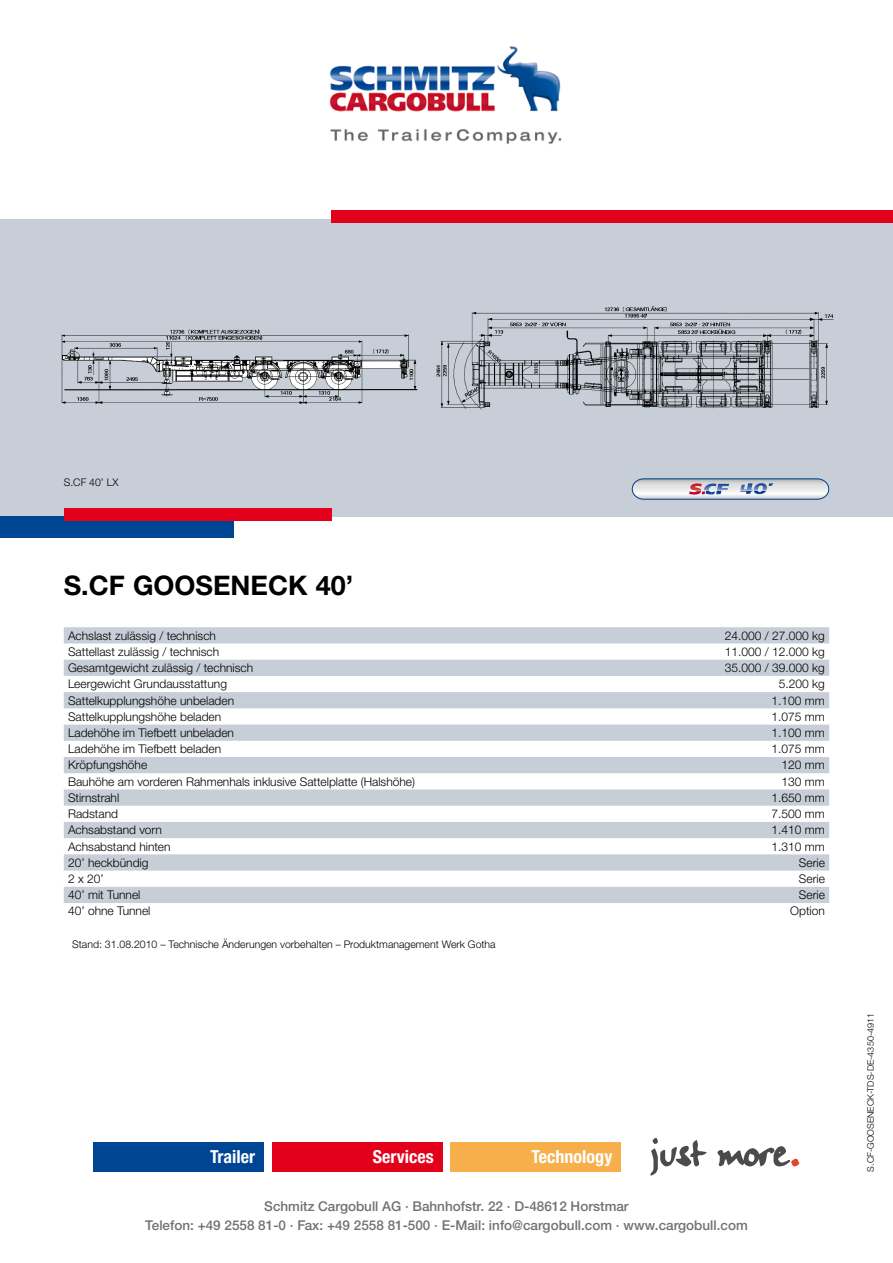
<style>
.page{position:relative;width:893px;height:1263px;background:#fff}
.page>*{position:absolute;margin:0;border:0;box-sizing:border-box;transform-origin:0 0}
.t1{font:700 27px "Helvetica Neue LTW1 G";color:#000}
.t2{font:700 condensed 18px "Helvetica Neue LT Pro";color:#fff}
.t3{font:500 13.5px/19.5px "Helvetica Neue LTW1 G";color:#707172;text-align:center}
.t4{font:300 12px "Helvetica Neue LTW1 G";color:#000}
.t5{font:300 10.5px "Helvetica Neue LTW1 G";color:#000}
.t6{font:300 9px "Helvetica Neue LTW1 G";color:#000}
</style>
<div class="page">
<img style="left:329px;top:46px;width:233px;height:98px">
<div style="left:0;top:219px;width:893px;height:298px;background:#c7ced7"></div>
<div style="left:0;top:517px;width:234px;height:21px;background:#004494"></div>
<div style="left:64px;top:508px;width:268px;height:13px;background:#e2001a"></div>
<div style="left:332px;top:210px;width:561px;height:13px;background:#e2001a"></div>
<div style="left:94px;top:1142px;width:170px;height:29px;background:#004494"></div>
<div style="left:272px;top:1142px;width:170px;height:29px;background:#e2001a"></div>
<div style="left:451px;top:1142px;width:170px;height:29px;background:#f7af4c"></div>
<svg style="left:651px;top:1137px;width:148px;height:39px"></svg>
<img style="left:61px;top:306px;width:773px;height:104px">
<svg style="left:631px;top:478px;width:199px;height:22px"></svg>
<svg style="left:64px;top:627px;width:765px;height:276px;fill:#c8cfd8"></svg>
<p class="t5" style="left:64px;top:476px;width:56px">S.CF 40’ LX</p>
<h1 class="t1" style="left:64px;top:569px;width:291px">S.CF GOOSENECK 40’</h1>
<p class="t4" style="left:68px;top:628px;width:150px">Achslast zulässig / technisch</p>
<p class="t4" style="left:725px;top:628px;width:102px">24.000 / 27.000 kg</p>
<p class="t4" style="left:68px;top:644px;width:153px">Sattellast zulässig / technisch</p>
<p class="t4" style="left:725px;top:644px;width:102px">11.000 / 12.000 kg</p>
<p class="t4" style="left:68px;top:660px;width:187px">Gesamtgewicht zulässig / technisch</p>
<p class="t4" style="left:725px;top:660px;width:102px">35.000 / 39.000 kg</p>
<p class="t4" style="left:68px;top:677px;width:161px">Leergewicht Grundausstattung</p>
<p class="t4" style="left:779px;top:677px;width:48px">5.200 kg</p>
<p class="t4" style="left:68px;top:693px;width:168px">Sattelkupplungshöhe unbeladen</p>
<p class="t4" style="left:772px;top:693px;width:55px">1.100 mm</p>
<p class="t4" style="left:68px;top:709px;width:155px">Sattelkupplungshöhe beladen</p>
<p class="t4" style="left:772px;top:709px;width:55px">1.075 mm</p>
<p class="t4" style="left:68px;top:725px;width:167px">Ladehöhe im Tiefbett unbeladen</p>
<p class="t4" style="left:772px;top:725px;width:55px">1.100 mm</p>
<p class="t4" style="left:68px;top:742px;width:155px">Ladehöhe im Tiefbett beladen</p>
<p class="t4" style="left:772px;top:742px;width:55px">1.075 mm</p>
<p class="t4" style="left:68px;top:758px;width:81px">Kröpfungshöhe</p>
<p class="t4" style="left:782px;top:758px;width:45px">120 mm</p>
<p class="t4" style="left:68px;top:774px;width:349px">Bauhöhe am vorderen Rahmenhals inklusive Sattelplatte (Halshöhe)</p>
<p class="t4" style="left:782px;top:774px;width:45px">130 mm</p>
<p class="t4" style="left:68px;top:790px;width:53px">Stirnstrahl</p>
<p class="t4" style="left:772px;top:790px;width:55px">1.650 mm</p>
<p class="t4" style="left:68px;top:806px;width:52px">Radstand</p>
<p class="t4" style="left:772px;top:806px;width:55px">7.500 mm</p>
<p class="t4" style="left:68px;top:823px;width:95px">Achsabstand vorn</p>
<p class="t4" style="left:772px;top:823px;width:55px">1.410 mm</p>
<p class="t4" style="left:68px;top:839px;width:104px">Achsabstand hinten</p>
<p class="t4" style="left:772px;top:839px;width:55px">1.310 mm</p>
<p class="t4" style="left:68px;top:855px;width:82px">20’ heckbündig</p>
<p class="t4" style="left:799px;top:855px;width:28px">Serie</p>
<p class="t4" style="left:68px;top:871px;width:37px">2 x 20’</p>
<p class="t4" style="left:799px;top:871px;width:28px">Serie</p>
<p class="t4" style="left:68px;top:888px;width:74px">40’ mit Tunnel</p>
<p class="t4" style="left:799px;top:888px;width:28px">Serie</p>
<p class="t4" style="left:68px;top:904px;width:84px">40’ ohne Tunnel</p>
<p class="t4" style="left:790px;top:904px;width:36px">Option</p>
<p class="t5" style="left:72px;top:938px;width:425px">Stand: 31.08.2010 – Technische Änderungen vorbehalten – Produktmanagement Werk Gotha</p>
<h2 class="t2" style="left:210px;top:1146px;width:46px">Trailer</h2>
<h2 class="t2" style="left:373px;top:1146px;width:62px">Services</h2>
<h2 class="t2" style="left:532px;top:1146px;width:82px">Technology</h2>
<p class="t3" style="left:145px;top:1196px;width:604px">Schmitz Cargobull AG · Bahnhofstr. 22 · D-48612 Horstmar<br>Telefon: +49 2558 81-0 · Fax: +49 2558 81-500 · E-Mail: info@cargobull.com · www.cargobull.com</p>
<p class="t6" style="left:865px;top:1171px;width:160px;rotate:-90deg">S.CF-GOOSENECK-TDS-DE-4350-4911</p>
</div>
